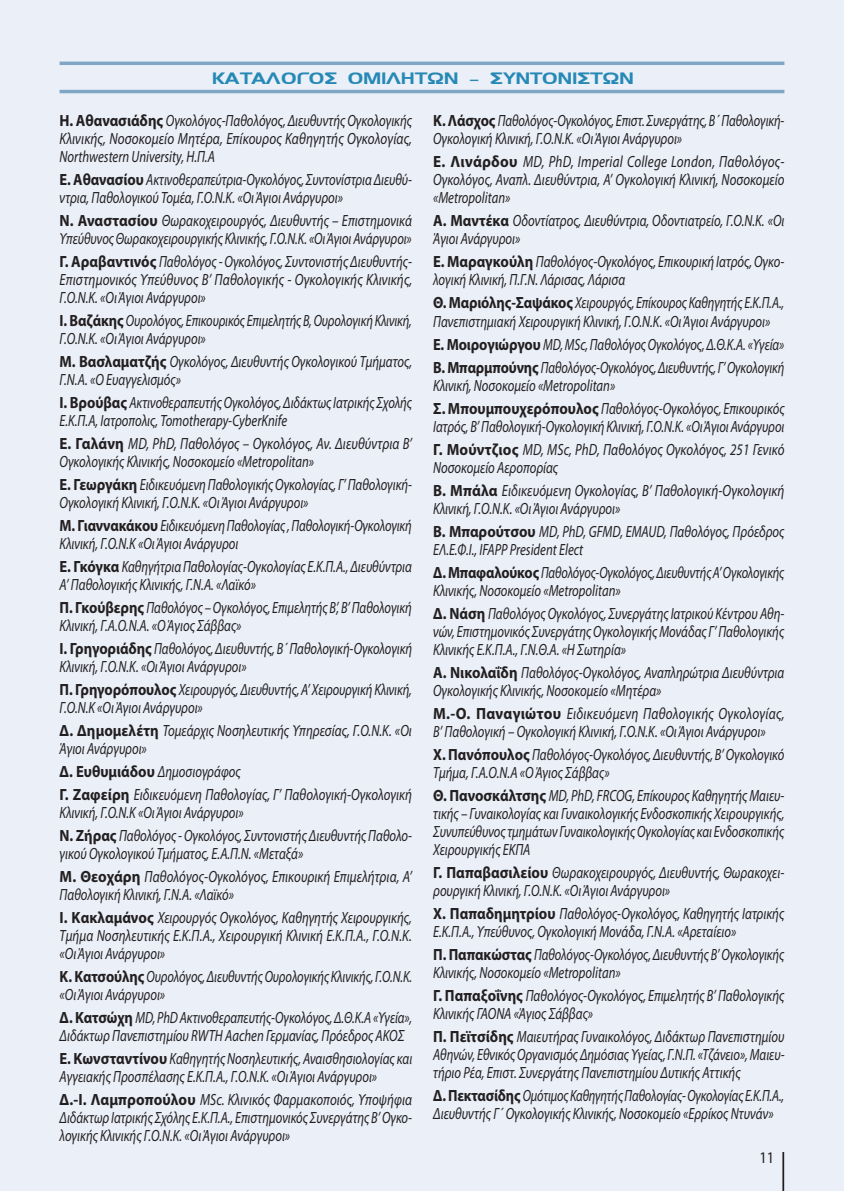
<style>
.page{position:relative;width:844px;height:1191px;background:#fff}
.page>*{position:absolute;margin:0;border:0;box-sizing:border-box;transform-origin:0 0}
.t1{font:17.15px "UB Omnius";color:#2689b5;scale:1.22 1}
.t2{font:italic 16.28px/18px "Myriad Pro";color:#231f20;scale:.78 1}
.t3{font:italic 16.28px/18px "Myriad Pro";color:#231f20;scale:.77 1}
.t4{font:italic 16.28px/18px "Myriad Pro";color:#231f20;scale:.76 1}
.t5{font:italic 16.28px/18px "Myriad Pro";color:#231f20;scale:.8 1}
.t6{font:italic 16.28px/18px "Myriad Pro";color:#231f20;scale:.79 1}
.t7{font:16.28px "Myriad Pro";color:#231f20;scale:.9 1}
.s1{font-weight:700;font-style:normal}
</style>
<div class="page">
<div style="left:0;top:0;width:843px;height:1191px;background:#eaeff8"></div>
<hr style="left:782px;top:1152px;width:2px;height:39px;background:#231f20">
<hr style="left:60px;top:90px;width:724px;height:3px;background:#80a6c6">
<hr style="left:60px;top:62px;width:724px;height:3px;background:#80a6c6">
<p class="t1" style="left:211px;top:69px;width:347px">ΚΑΤΑΛΟΓΟΣ ΟΜΙΛΗΤΩΝ - ΣΥΝΤΟΝΙΣΤΩΝ</p>
<p class="t2" style="left:60px;top:111px;width:453px;text-align:justify"><span class="s1">H. Αθανασιάδης</span> Ογκολόγος-Παθολόγος, Διευθυντής Ογκολογικής Κλινικής, Νοσοκομείο Μητέρα, Επίκουρος Καθηγητής Ογκολογίας, Northwestern University, Η.Π.Α</p>
<p class="t3" style="left:60px;top:170px;width:459px"><span class="s1">Ε. Αθανασίου</span> Ακτινοθεραπεύτρια-Ογκολόγος, Συντονίστρια Διευθύ&shy;ντρια, Παθολογικού Τομέα, Γ.Ο.Ν.Κ. «Οι Άγιοι Ανάργυροι»</p>
<p class="t6" style="left:60px;top:211px;width:447px"><span class="s1">Ν. Αναστασίου</span> Θωρακοχειρουργός, Διευθυντής – Επιστημονικά<br>Υπεύθυνος Θωρακοχειρουργικής Κλινικής, Γ.Ο.Ν.Κ. «Οι Άγιοι Ανάργυροι»</p>
<p class="t2" style="left:60px;top:252px;width:453px;text-align:justify"><span class="s1">Γ. Αραβαντινός</span> Παθολόγος - Ογκολόγος, Συντονιστής Διευθυντής-Επιστημονικός Υπεύθυνος Β’ Παθολογικής - Ογκολογικής Κλινικής, Γ.Ο.Ν.Κ. «Οι Άγιοι Ανάργυροι»</p>
<p class="t4" style="left:60px;top:311px;width:465px"><span class="s1">Ι. Βαζάκης</span> Ουρολόγος, Eπικουρικός Eπιμελητής Β, Ουρολογική Κλινική,<br>Γ.Ο.Ν.Κ. «Οι Άγιοι Ανάργυροι»</p>
<p class="t2" style="left:60px;top:352px;width:453px"><span class="s1">Μ. Βασλαματζής</span> Ογκολόγος, Διευθυντής Ογκολογικού Τμήματος,<br>Γ.Ν.Α. «Ο Ευαγγελισμός»</p>
<p class="t3" style="left:60px;top:393px;width:459px"><span class="s1">Ι. Βρούβας</span> Ακτινοθεραπευτής Ογκολόγος, Διδάκτως Ιατρικής Σχολής<br>Ε.Κ.Π.Α, Ιατροπολις, Tomotherapy-CyberKnife</p>
<p class="t5" style="left:60px;top:434px;width:442px"><span class="s1">Ε. Γαλάνη</span> MD, PhD, Παθολόγος – Ογκολόγος, Aν. Διευθύντρια Β’<br>Ογκολογικής Κλινικής, Νοσοκομείο «Metropolitan»</p>
<p class="t3" style="left:60px;top:475px;width:459px"><span class="s1">Ε. Γεωργάκη</span> Ειδικευόμενη Παθολογικής Ογκολογίας, Γ’ Παθολογική-<br>Ογκολογική Κλινική, Γ.Ο.Ν.Κ. «Οι Άγιοι Ανάργυροι»</p>
<p class="t4" style="left:60px;top:516px;width:465px"><span class="s1">Μ. Γιαννακάκου</span> Ειδικευόμενη Παθολογίας , Παθολογική-Ογκολογική<br>Κλινική, Γ.Ο.Ν.Κ «Οι Άγιοι Ανάργυροι</p>
<p class="t2" style="left:60px;top:557px;width:453px"><span class="s1">Ε. Γκόγκα</span> Καθηγήτρια Παθολογίας-Ογκολογίας Ε.Κ.Π.Α., Διευθύντρια<br>Α’ Παθολογικής Κλινικής, Γ.Ν.Α. «Λαϊκό»</p>
<p class="t3" style="left:60px;top:598px;width:459px"><span class="s1">Π. Γκούβερης</span> Παθολόγος – Ογκολόγος, Επιμελητής Β’, Β’ Παθολογική<br>Κλινική, Γ.Α.Ο.Ν.Α. «Ο Άγιος Σάββας»</p>
<p class="t3" style="left:60px;top:639px;width:459px"><span class="s1">Ι. Γρηγοριάδης</span> Παθολόγος, Διευθυντής, Β΄ Παθολογική-Ογκολογική<br>Κλινική, Γ.Ο.Ν.Κ. «Οι Άγιοι Ανάργυροι»</p>
<p class="t3" style="left:60px;top:680px;width:459px"><span class="s1">Π. Γρηγορόπουλος</span> Χειρουργός, Διευθυντής, A’ Χειρουργική Κλινική,<br>Γ.Ο.Ν.Κ «Οι Άγιοι Ανάργυροι»</p>
<p class="t6" style="left:60px;top:721px;width:447px"><span class="s1">Δ. Δημομελέτη</span> Τομεάρχις Νοσηλευτικής Υπηρεσίας, Γ.Ο.Ν.Κ. «Οι<br>Άγιοι Ανάργυροι»</p>
<p class="t2" style="left:60px;top:760px;width:453px;line-height:22.9px"><span class="s1">Δ. Ευθυμιάδου</span> Δημοσιογράφος<br><span class="s1">Γ. Ζαφείρη</span> Ειδικευόμενη Παθολογίας, Γ’ Παθολογική-Ογκολογική</p>
<p class="t2" style="left:60px;top:801px;width:453px;line-height:22.9px">Κλινική, Γ.Ο.Ν.Κ «Οι Άγιοι Ανάργυροι»<br><span class="s1">Ν. Ζήρας</span> Παθολόγος - Ογκολόγος, Συντονιστής Διευθυντής Παθολο-</p>
<p class="t2" style="left:60px;top:842px;width:453px;line-height:22.9px">γικού Ογκολογικού Τμήματος, Ε.Α.Π.Ν. «Μεταξά»<br><span class="s1">Μ. Θεοχάρη</span> Παθολόγος-Ογκολόγος, Επικουρική Επιμελήτρια, Α’</p>
<p class="t2" style="left:60px;top:883px;width:453px;line-height:22.9px">Παθολογική Κλινική, Γ.Ν.Α. «Λαϊκό»<br><span class="s1">Ι. Κακλαμάνος</span> Χειρουργός Ογκολόγος, Καθηγητής Χειρουργικής,</p>
<p class="t6" style="left:60px;top:926px;width:447px">Τμήμα Νοσηλευτικής Ε.Κ.Π.Α., Χειρουργική Κλινική Ε.Κ.Π.Α., Γ.Ο.Ν.Κ. «Οι Άγιοι Ανάργυροι»</p>
<p class="t4" style="left:60px;top:967px;width:465px"><span class="s1">Κ. Κατσούλης</span> Ουρολόγος, Διευθυντής Ουρολογικής Κλινικής, Γ.Ο.Ν.Κ. «Οι Άγιοι Ανάργυροι»</p>
<p class="t3" style="left:60px;top:1008px;width:459px"><span class="s1">Δ. Κατσώχη</span> MD, PhD Ακτινοθεραπευτής-Ογκολόγος, Δ.Θ.Κ.Α «Υγεία»,<br>Διδάκτωρ Πανεπιστημίου RWTH Aachen Γερμανίας, Πρόεδρος ΑΚΟΣ</p>
<p class="t2" style="left:60px;top:1049px;width:453px"><span class="s1">Ε. Κωνσταντίνου</span> Καθηγητής Νοσηλευτικής, Αναισθησιολογίας και<br>Αγγειακής Προσπέλασης Ε.Κ.Π.Α., Γ.Ο.Ν.Κ. «Οι Άγιοι Ανάργυροι»</p>
<p class="t5" style="left:60px;top:1090px;width:442px;text-align:justify"><span class="s1">Δ.-Ι. Λαμπροπούλου</span> MSc. Κλινικός Φαρμακοποιός, Υποψήφια Διδάκτωρ Ιατρικής Σχόλης Ε.Κ.Π.Α., Επιστημονικός Συνεργάτης Β’ Ογκο&shy;λογικής Κλινικής Γ.Ο.Ν.Κ. «Οι Άγιοι Ανάργυροι»</p>
<p class="t4" style="left:433px;top:112px;width:463px"><span class="s1">Κ. Λάσχος</span> Παθολόγος-Ογκολόγος, Επιστ. Συνεργάτης, Β΄ Παθολογική-<br>Ογκολογική Κλινική, Γ.Ο.Ν.Κ. «Οι Άγιοι Ανάργυροι»</p>
<p class="t5" style="left:433px;top:153px;width:440px;text-align:justify"><span class="s1">Ε. Λινάρδου</span> MD, PhD, Imperial College London, Παθολόγος-Ογκολόγος, Αναπλ. Διευθύντρια, A’ Ογκολογική Κλινική, Νοσοκομείο «Metropolitan»</p>
<p class="t2" style="left:433px;top:212px;width:451px"><span class="s1">Α. Μαντέκα</span> Οδοντίατρος, Διευθύντρια, Οδοντιατρείο, Γ.Ο.Ν.Κ. «Οι<br>Άγιοι Ανάργυροι»</p>
<p class="t2" style="left:433px;top:253px;width:451px"><span class="s1">Ε. Μαραγκούλη</span> Παθολόγος-Ογκολόγος, Επικουρική Ιατρός, Ογκο&shy;λογική Κλινική, Π.Γ.Ν. Λάρισας, Λάρισα</p>
<p class="t4" style="left:433px;top:294px;width:463px"><span class="s1">Θ. Μαριόλης-Σαψάκος</span> Χειρουργός, Επίκουρος Καθηγητής Ε.Κ.Π.Α.,<br>Πανεπιστημιακή Χειρουργική Κλινική, Γ.Ο.Ν.Κ. «Οι Άγιοι Ανάργυροι»</p>
<p class="t3" style="left:433px;top:332px;width:457px;line-height:22.9px"><span class="s1">Ε. Μοιρογιώργου</span> MD, MSc, Παθολόγος Ογκολόγος, Δ.Θ.Κ.Α. «Υγεία»<br><span class="s1">Β. Μπαρμπούνης</span> Παθολόγος-Ογκολόγος, Διευθυντής, Γ’ Ογκολογική</p>
<p class="t2" style="left:433px;top:373px;width:452px;line-height:22.9px">Κλινική, Νοσοκομείο «Metropolitan»<br><span class="s1">Σ. Μπουμπουχερόπουλος</span> Παθολόγος-Ογκολόγος, Επικουρικός</p>
<p class="t3" style="left:433px;top:414px;width:457px;line-height:22.9px">Ιατρός, Β’ Παθολογική-Ογκολογική Κλινική, Γ.Ο.Ν.Κ. «Οι Άγιοι Ανάργυροι<br><span class="s1">Γ. Μούντζιος</span> MD, MSc, PhD, Παθολόγος Ογκολόγος, 251 Γενικό</p>
<p class="t2" style="left:433px;top:455px;width:452px;line-height:22.9px">Νοσοκομείο Αεροπορίας<br><span class="s1">Β. Μπάλα</span> Ειδικευόμενη Ογκολογίας, Β’ Παθολογική-Ογκολογική</p>
<p class="t2" style="left:433px;top:496px;width:451px;line-height:22.9px">Κλινική, Γ.Ο.Ν.Κ. «Οι Άγιοι Ανάργυροι»<br><span class="s1">Β. Μπαρούτσου</span> MD, PhD, GFMD, EMAUD, Παθολόγος, Πρόεδρος</p>
<p class="t2" style="left:433px;top:537px;width:451px;line-height:22.9px">ΕΛ.Ε.Φ.Ι., IFAPP President Elect<br><span class="s1">Δ. Μπαφαλούκος</span> Παθολόγος-Ογκολόγος, Διευθυντής A’ Ογκολογικής</p>
<p class="t2" style="left:433px;top:578px;width:451px;line-height:22.9px">Κλινικής, Νοσοκομείο «Metropolitan»<br><span class="s1">Δ. Νάση</span> Παθολόγος Ογκολόγος, Συνεργάτης Ιατρικού Κέντρου Αθη-</p>
<p class="t2" style="left:433px;top:622px;width:451px">νών, Επιστημονικός Συνεργάτης Ογκολογικής Μονάδας Γ’ Παθολογικής<br>Κλινικής Ε.Κ.Π.Α., Γ.Ν.Θ.Α. «Η Σωτηρία»</p>
<p class="t2" style="left:433px;top:663px;width:451px"><span class="s1">Α. Νικολαΐδη</span> Παθολόγος-Ογκολόγος, Αναπληρώτρια Διευθύντρια<br>Ογκολογικής Κλινικής, Νοσοκομείο «Μητέρα»</p>
<p class="t5" style="left:433px;top:704px;width:440px"><span class="s1">Μ.-Ο. Παναγιώτου</span> Ειδικευόμενη Παθολογικής Ογκολογίας,<br>Β’ Παθολογική – Ογκολογική Κλινική, Γ.Ο.Ν.Κ. «Οι Άγιοι Ανάργυροι»</p>
<p class="t3" style="left:433px;top:745px;width:457px"><span class="s1">Χ. Πανόπουλος</span> Παθολόγος-Ογκολόγος, Διευθυντής, Β’ Ογκολογικό<br>Τμήμα, Γ.Α.Ο.Ν.Α «Ο Άγιος Σάββας»</p>
<p class="t2" style="left:433px;top:786px;width:452px;text-align:justify"><span class="s1">Θ. Πανοσκάλτσης</span> MD, PhD, FRCOG, Επίκουρος Καθηγητής Μαιευ&shy;τικής – Γυναικολογίας και Γυναικολογικής Ενδοσκοπικής Χειρουργικής, Συνυπεύθυνος τμημάτων Γυναικολογικής Ογκολογίας και Ενδοσκοπικής Χειρουργικής ΕΚΠΑ</p>
<p class="t2" style="left:433px;top:863px;width:451px"><span class="s1">Γ. Παπαβασιλείου</span> Θωρακοχειρουργός, Διευθυντής, Θωρακοχει&shy;ρουργική Κλινική, Γ.Ο.Ν.Κ. «Οι Άγιοι Ανάργυροι»</p>
<p class="t2" style="left:433px;top:904px;width:451px"><span class="s1">Χ. Παπαδημητρίου</span> Παθολόγος-Ογκολόγος, Καθηγητής Ιατρικής<br>Ε.Κ.Π.Α., Υπεύθυνος, Ογκολογική Μονάδα, Γ.Ν.Α. «Αρεταίειο»</p>
<p class="t3" style="left:433px;top:945px;width:457px"><span class="s1">Π. Παπακώστας</span> Παθολόγος-Ογκολόγος, Διευθυντής Β’ Ογκολογικής<br>Κλινικής, Νοσοκομείο «Metropolitan»</p>
<p class="t2" style="left:433px;top:986px;width:451px"><span class="s1">Γ. Παπαξοΐνης</span> Παθολόγος-Ογκολόγος, Επιμελητής Β’ Παθολογικής<br>Κλινικής ΓΑΟΝΑ «Άγιος Σάββας»</p>
<p class="t2" style="left:433px;top:1027px;width:452px;text-align:justify"><span class="s1">Π. Πεϊτσίδης</span> Μαιευτήρας Γυναικολόγος, Διδάκτωρ Πανεπιστημίου Αθηνών, Εθνικός Οργανισμός Δημόσιας Υγείας, Γ.Ν.Π. «Τζάνειο», Μαιευ&shy;τήριο Ρέα, Επιστ. Συνεργάτης Πανεπιστημίου Δυτικής Αττικής</p>
<p class="t4" style="left:433px;top:1086px;width:463px"><span class="s1">Δ. Πεκτασίδης</span> Ομότιμος Καθηγητής Παθολογίας- Ογκολογίας Ε.Κ.Π.Α.,<br>Διευθυντής Γ΄ Ογκολογικής Κλινικής, Νοσοκομείο «Ερρίκος Ντυνάν»</p>
<p class="t7" style="left:759px;top:1147px;width:18px">11</p>
</div>
